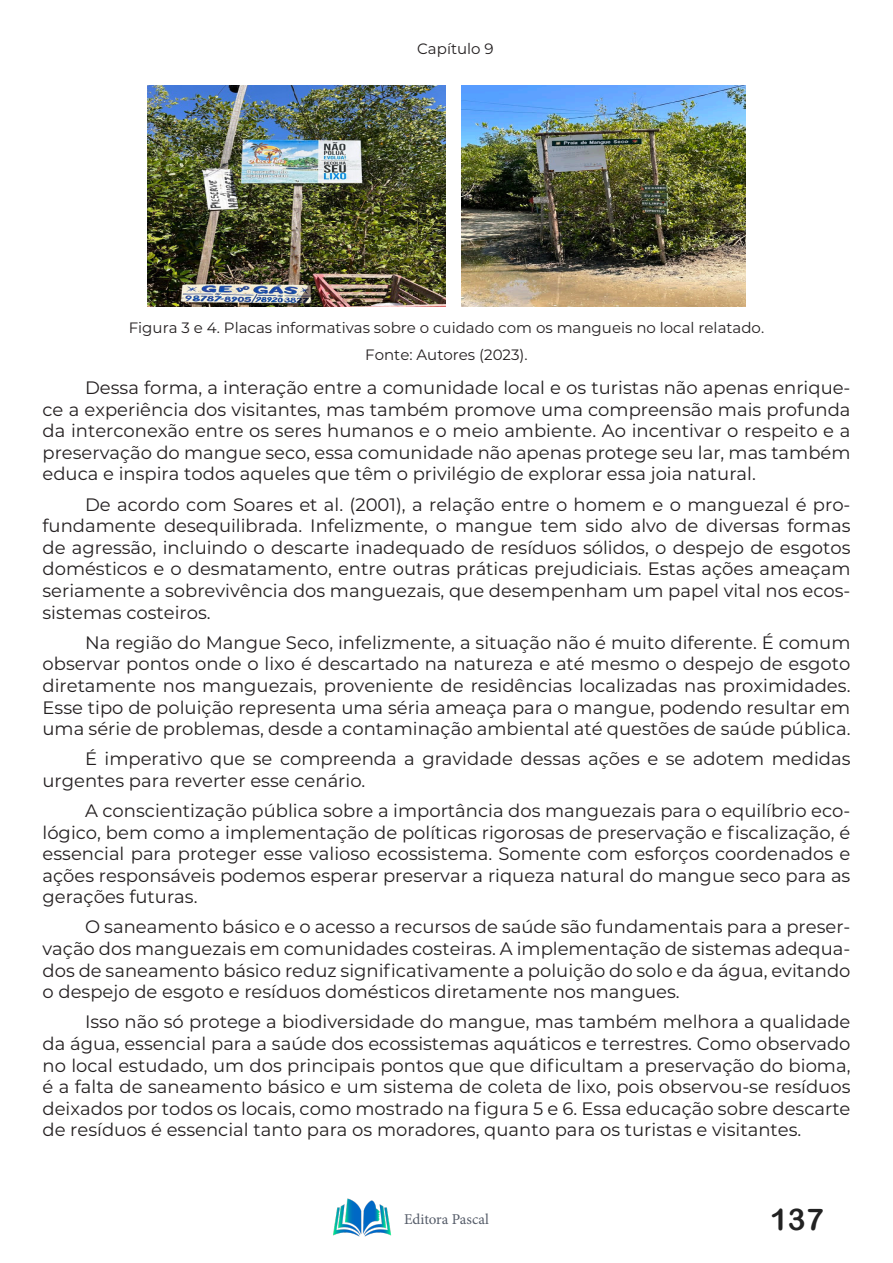
<style>
.page{position:relative;width:893px;height:1263px;background:#fff}
.page>*{position:absolute;margin:0;border:0;box-sizing:border-box;transform-origin:0 0}
.t1{font:30px "Arial Rounded MT Bold";color:#222}
.t2{font:18px/21.6px "Montserrat";color:#231f20;text-align:justify}
.t3{font:15px/26.5px "Montserrat";color:#231f20;text-align:center}
.t4{font:15px "Minion Pro";color:#555c69}
</style>
<div class="page">
<img style="left:333px;top:1198px;width:58px;height:38px">
<img style="left:147px;top:85px;width:299px;height:222px">
<img style="left:461px;top:85px;width:285px;height:222px">
<p class="t3" style="left:417px;top:34px;width:78px">Capítulo 9</p>
<p class="t3" style="left:129px;top:314px;width:637px">Figura 3 e 4. Placas informativas sobre o cuidado com os mangueis no local relatado.<br>Fonte: Autores (2023).</p>
<p class="t2" style="left:43px;top:376px;width:809px;text-indent:43px">Dessa forma, a interação entre a comunidade local e os turistas não apenas enrique&shy;ce a experiência dos visitantes, mas também promove uma compreensão mais profunda da interconexão entre os seres humanos e o meio ambiente. Ao incentivar o respeito e a preservação do mangue seco, essa comunidade não apenas protege seu lar, mas também educa e inspira todos aqueles que têm o privilégio de explorar essa joia natural.</p>
<p class="t2" style="left:43px;top:493px;width:809px;text-indent:43px">De acordo com Soares et al. (2001), a relação entre o homem e o manguezal é pro&shy;fundamente desequilibrada. Infelizmente, o mangue tem sido alvo de diversas formas de agressão, incluindo o descarte inadequado de resíduos sólidos, o despejo de esgotos domésticos e o desmatamento, entre outras práticas prejudiciais. Estas ações ameaçam seriamente a sobrevivência dos manguezais, que desempenham um papel vital nos ecos&shy;sistemas costeiros.</p>
<p class="t2" style="left:43px;top:631px;width:809px;text-indent:43px">Na região do Mangue Seco, infelizmente, a situação não é muito diferente. É comum observar pontos onde o lixo é descartado na natureza e até mesmo o despejo de esgoto diretamente nos manguezais, proveniente de residências localizadas nas proximidades.<br>Esse tipo de poluição representa uma séria ameaça para o mangue, podendo resultar em uma série de problemas, desde a contaminação ambiental até questões de saúde pública.</p>
<p class="t2" style="left:43px;top:747px;width:809px;text-indent:43px">É imperativo que se compreenda a gravidade dessas ações e se adotem medidas urgentes para reverter esse cenário.</p>
<p class="t2" style="left:43px;top:799px;width:809px;text-indent:43px">A conscientização pública sobre a importância dos manguezais para o equilíbrio eco&shy;lógico, bem como a implementação de políticas rigorosas de preservação e fiscalização, é essencial para proteger esse valioso ecossistema. Somente com esforços coordenados e ações responsáveis podemos esperar preservar a riqueza natural do mangue seco para as gerações futuras.</p>
<p class="t2" style="left:43px;top:915px;width:809px;text-indent:43px">O saneamento básico e o acesso a recursos de saúde são fundamentais para a preser&shy;vação dos manguezais em comunidades costeiras. A implementação de sistemas adequa&shy;dos de saneamento básico reduz significativamente a poluição do solo e da água, evitando o despejo de esgoto e resíduos domésticos diretamente nos mangues.</p>
<p class="t2" style="left:43px;top:1010px;width:809px;text-indent:43px">Isso não só protege a biodiversidade do mangue, mas também melhora a qualidade da água, essencial para a saúde dos ecossistemas aquáticos e terrestres. Como observado no local estudado, um dos principais pontos que que dificultam a preservação do bioma, é a falta de saneamento básico e um sistema de coleta de lixo, pois observou-se resíduos deixados por todos os locais, como mostrado na figura 5 e 6. Essa educação sobre descarte de resíduos é essencial tanto para os moradores, quanto para os turistas e visitantes.</p>
<p class="t4" style="left:404px;top:1209px;width:86px">Editora Pascal</p>
<h1 class="t1" style="left:770px;top:1202px;width:55px">137</h1>
</div>
